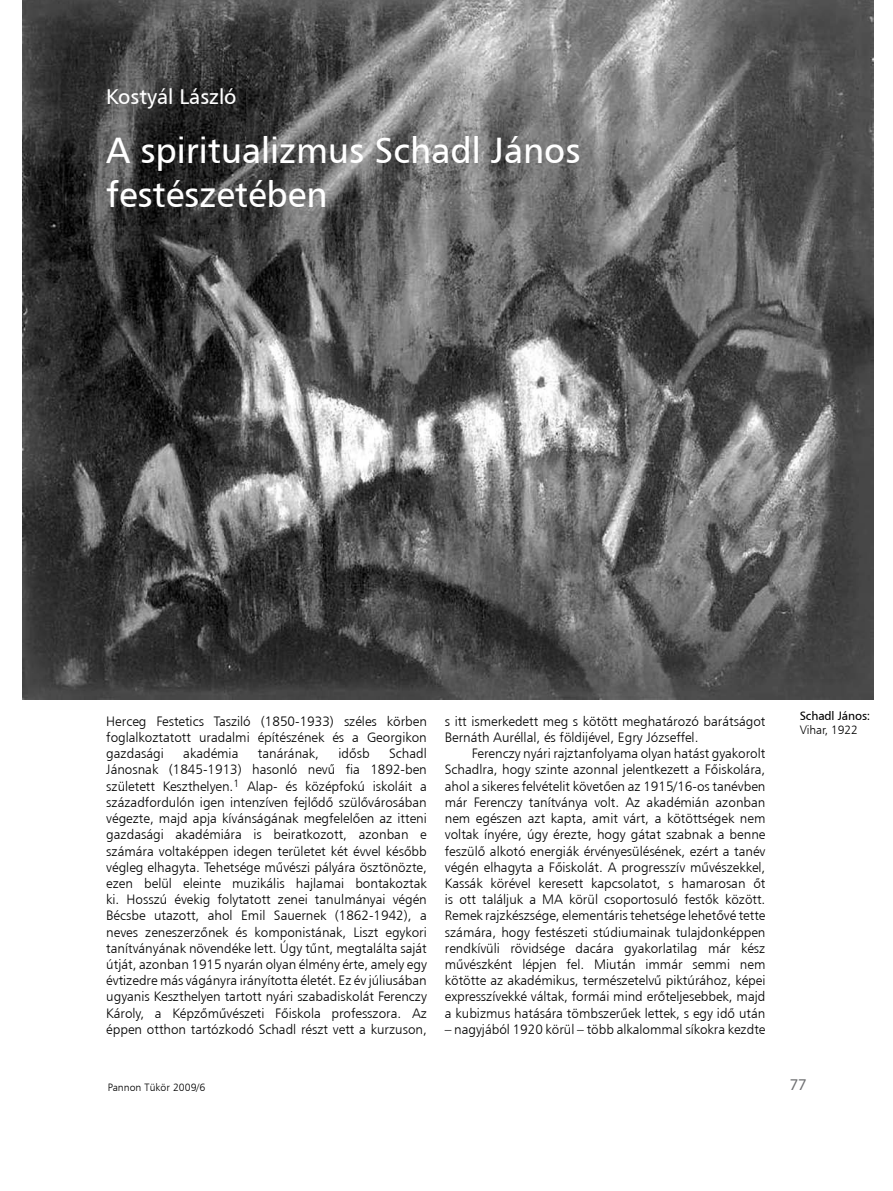
<style>
.page{position:relative;width:893px;height:1191px;background:#fff}
.page>*{position:absolute;margin:0;border:0;box-sizing:border-box;transform-origin:0 0}
.t1{font:36px/43.2px "H Humanist 777 BT";color:#fff}
.t2{font:21px "H Humanist 777 BT";color:#fff}
.t3{font:16.5px "Myriad Pro";color:#707173}
.t4{font:13.5px/16.2px "H Humanist 777 Lt BT";color:#000;text-align:justify}
.t5{font:12px "H Humanist 777 BT";letter-spacing:-.01em;color:#000}
.t6{font:12px "H Humanist 777 Lt BT";letter-spacing:-.01em;color:#000}
.t7{font:10.5px "H Humanist 777 Lt BT";color:#000}
</style>
<div class="page">
<img style="left:23px;top:0;width:850px;height:699px">
<h2 class="t2" style="left:106px;top:84px;width:132px">Kostyál László</h2>
<h1 class="t1" style="left:106px;top:128px;width:476px">A spiritualizmus Schadl János festészetében</h1>
<p class="t4" style="left:106px;top:713px;width:322px">Herceg Festetics Tasziló (1850-1933) széles körben foglalkoztatott uradalmi építészének és a Georgikon gazdasági</p>
<p class="t4" style="left:106px;top:745px;width:322px;text-indent:283px">Schadl Jánosnak (1845-1913) hasonló nevű fia 1892-ben született Keszthelyen.<sup>1</sup> Alap- és középfokú iskoláit a századfordulón igen intenzíven fejlődő szülővárosában végezte, majd apja kívánságának megfelelően az itteni gazdasági akadémiára is beiratkozott, azonban e számára voltaképpen idegen területet két évvel később végleg elhagyta. Tehetsége művészi pályára ösztönözte, ezen belül eleinte muzikális hajlamai bontakoztak ki. Hosszú évekig folytatott zenei tanulmányai végén Bécsbe utazott, ahol Emil Sauernek (1862-1942), a neves zeneszerzőnek és komponistának, Liszt egykori tanítványának növendéke lett. Úgy tűnt, megtalálta saját útját, azonban 1915 nyarán olyan élmény érte, amely egy évtizedre más vágányra irányította életét. Ez év júliusában ugyanis Keszthelyen tartott nyári szabadiskolát Ferenczy Károly, a Képzőművészeti Főiskola professzora. Az éppen otthon tartózkodó Schadl részt vett a kurzuson,</p>
<p class="t4" style="left:183px;top:745px;width:57px">akadémia</p>
<p class="t4" style="left:258px;top:745px;width:63px">tanárának,</p>
<p class="t4" style="left:339px;top:745px;width:33px">idősb</p>
<p class="t4" style="left:445px;top:713px;width:322px">s itt ismerkedett meg s kötött meghatározó barátságot<br>Bernáth Auréllal, és földijével, Egry Józseffel.</p>
<p class="t4" style="left:445px;top:745px;width:322px;text-indent:27px">Ferenczy nyári rajztanfolyama olyan hatást gyakorolt Schadlra, hogy szinte azonnal jelentkezett a Főiskolára, ahol a sikeres felvételit követően az 1915/16-os tanévben már Ferenczy tanítványa volt. Az akadémián azonban nem egészen azt kapta, amit várt, a kötöttségek nem voltak ínyére, úgy érezte, hogy gátat szabnak a benne feszülő alkotó energiák érvényesülésének, ezért a tanév végén elhagyta a Főiskolát. A progresszív művészekkel, Kassák körével keresett kapcsolatot, s hamarosan őt is ott találjuk a MA körül csoportosuló festők között.<br>Remek rajzkészsége, elementáris tehetsége lehetővé tette számára, hogy festészeti stúdiumainak tulajdonképpen rendkívüli rövidsége dacára gyakorlatilag már kész művészként lépjen fel. Miután immár semmi nem kötötte az akadémikus, természetelvű piktúrához, képei expresszívekké váltak, formái mind erőteljesebbek, majd a kubizmus hatására tömbszerűek lettek, s egy idő után</p>
<p class="t4" style="left:445px;top:1020px;width:322px">– nagyjából 1920 körül – több alkalommal síkokra kezdte</p>
<p class="t5" style="left:800px;top:708px;width:72px">Schadl János:</p>
<p class="t6" style="left:800px;top:723px;width:59px">Vihar, 1922</p>
<p class="t7" style="left:108px;top:1080px;width:99px">Pannon Tükör 2009/6</p>
<p class="t3" style="left:790px;top:1074px;width:18px">77</p>
</div>
